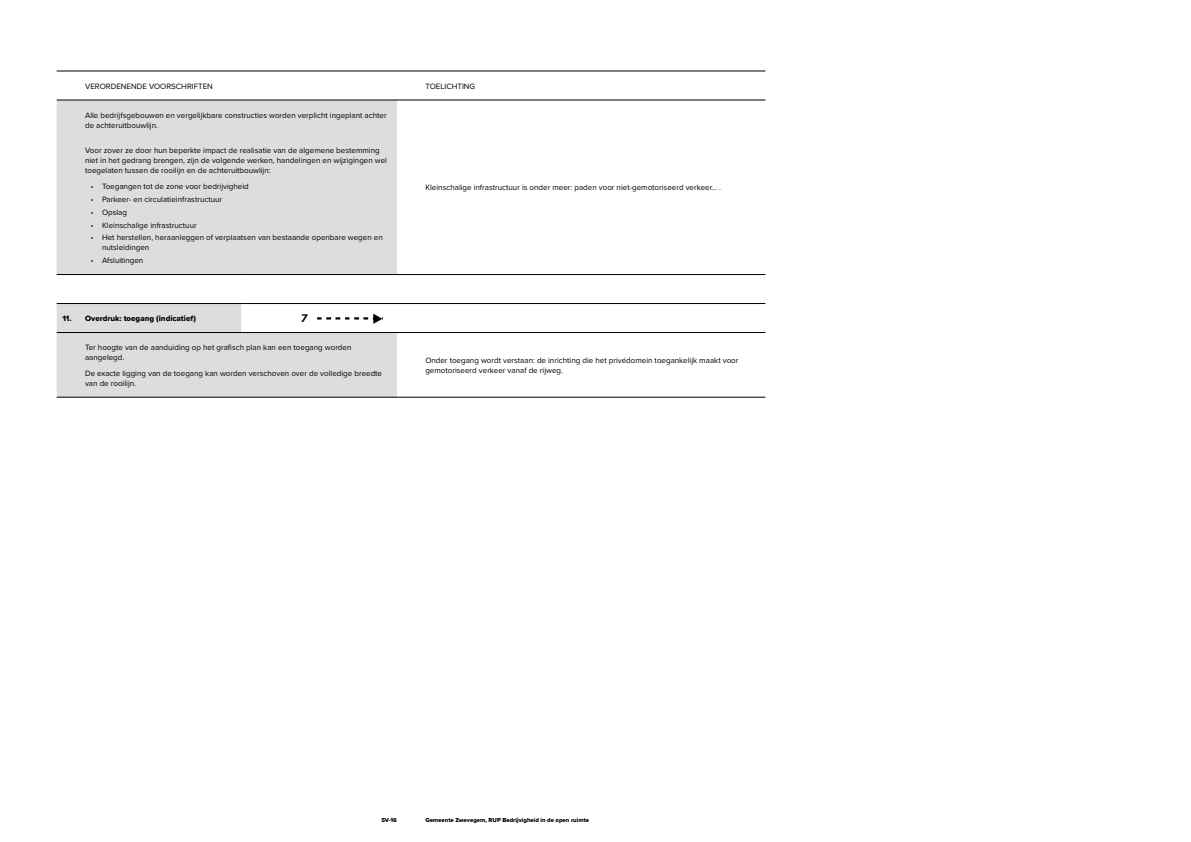
<style>
.page{position:relative;width:1191px;height:842px;background:#fff}
.page>*{position:absolute;margin:0;border:0;box-sizing:border-box;transform-origin:0 0}
.t1{font:16.4px "ESRI Default Marker";color:#734c00}
.t2{font:16.4px "ESRI Default Marker";color:#000}
.t3{font:italic 700 11.4px "Proxima Nova";color:#000}
.t4{font:700 11.4px "Proxima Nova";color:#000}
.t5{font:8px/10px "Proxima Nova";color:#000}
.t6{font:8px "Proxima Nova Extrabld";color:#000}
.t7{font:6px "Proxima Nova Extrabld";color:#000}
.t8{font:2.5px "ESRI Default Marker";color:#000}
</style>
<div class="page">
<svg style="left:57px;top:99px;width:708px;height:1px"></svg>
<svg style="left:57px;top:101px;width:340px;height:296px;background:#e0e1e2"></svg>
<hr style="left:57px;top:332px;width:184px;height:1px;background:#000">
<hr style="left:241px;top:332px;width:156px;height:1px;background:#000">
<hr style="left:57px;top:71px;width:184px;height:1px;background:#000">
<hr style="left:241px;top:71px;width:156px;height:1px;background:#000">
<hr style="left:397px;top:71px;width:368px;height:1px;background:#000">
<hr style="left:57px;top:100px;width:184px;height:1px;background:#000">
<hr style="left:241px;top:100px;width:156px;height:1px;background:#000">
<hr style="left:397px;top:100px;width:368px;height:1px;background:#000">
<hr style="left:57px;top:303px;width:184px;height:1px;background:#000">
<hr style="left:241px;top:303px;width:156px;height:1px;background:#000">
<hr style="left:57px;top:397px;width:184px;height:1px;background:#000">
<hr style="left:241px;top:397px;width:156px;height:1px;background:#000">
<hr style="left:397px;top:303px;width:368px;height:1px;background:#000">
<hr style="left:397px;top:332px;width:368px;height:1px;background:#000">
<hr style="left:397px;top:397px;width:368px;height:1px;background:#000">
<hr style="left:57px;top:274px;width:184px;height:1px;background:#000">
<hr style="left:241px;top:274px;width:156px;height:1px;background:#000">
<hr style="left:397px;top:274px;width:368px;height:1px;background:#000">
<svg style="left:317px;top:317px;width:66px;height:2px"></svg>
<p class="t5" style="left:85px;top:81px;width:129px">VERORDENENDE VOORSCHRIFTEN</p>
<p class="t5" style="left:425px;top:81px;width:51px">TOELICHTING</p>
<p class="t5" style="left:85px;top:110px;width:303px">Alle bedrijfsgebouwen en vergelijkbare constructies worden verplicht ingeplant achter de achteruitbouwlijn.</p>
<p class="t5" style="left:85px;top:145px;width:303px">Voor zover ze door hun beperkte impact de realisatie van de algemene bestemming niet in het gedrang brengen, zijn de volgende werken, handelingen en wijzigingen wel toegelaten tussen de rooilijn en de achteruitbouwlijn:</p>
<p class="t5" style="left:91px;top:181px;width:160px">• Toegangen tot de zone voor bedrijvigheid</p>
<p class="t5" style="left:91px;top:194px;width:133px">• Parkeer- en circulatieinfrastructuur</p>
<p class="t5" style="left:91px;top:207px;width:38px">• Opslag</p>
<p class="t5" style="left:91px;top:219px;width:107px">• Kleinschalige infrastructuur</p>
<p class="t5" style="left:102px;top:232px;width:282px;text-indent:-11px">• Het herstellen, heraanleggen of verplaatsen van bestaande openbare wegen en nutsleidingen</p>
<p class="t5" style="left:91px;top:255px;width:54px">• Afsluitingen</p>
<h2 class="t4" style="left:300px;top:157px;width:8px">3</h2>
<p class="t5" style="left:425px;top:182px;width:297px">Kleinschalige infrastructuur is onder meer: paden voor niet-gemotoriseerd verkeer... .</p>
<h1 class="t2" style="left:389px;top:313px;width:13px;rotate:90deg">#</h1>
<h2 class="t3" style="left:301px;top:312px;width:8px">7</h2>
<h2 class="t3" style="left:300px;top:341px;width:8px">8</h2>
<h2 class="t3" style="left:300px;top:371px;width:8px">9</h2>
<p class="t6" style="left:62px;top:313px;width:135px">11. Overdruk: toegang (indicatief)</p>
<p class="t5" style="left:85px;top:342px;width:268px">Ter hoogte van de aanduiding op het grafisch plan kan een toegang worden aangelegd.</p>
<p class="t5" style="left:85px;top:368px;width:298px">De exacte ligging van de toegang kan worden verschoven over de volledige breedte van de rooilijn.</p>
<p class="t8" style="left:334px;top:346px;width:7px">! !</p>
<h1 class="t1" style="left:311px;top:383px;width:13px;rotate:-90deg">#</h1>
<h1 class="t1" style="left:389px;top:372px;width:13px;rotate:90deg">#</h1>
<p class="t5" style="left:425px;top:355px;width:314px">Onder toegang wordt verstaan: de inrichting die het privédomein toegankelijk maakt voor gemotoriseerd verkeer vanaf de rijweg.</p>
<p class="t7" style="left:381px;top:815px;width:17px">SV-16</p>
<p class="t7" style="left:425px;top:815px;width:165px">Gemeente Zwevegem, RUP Bedrijvigheid in de open ruimte</p>
</div>
